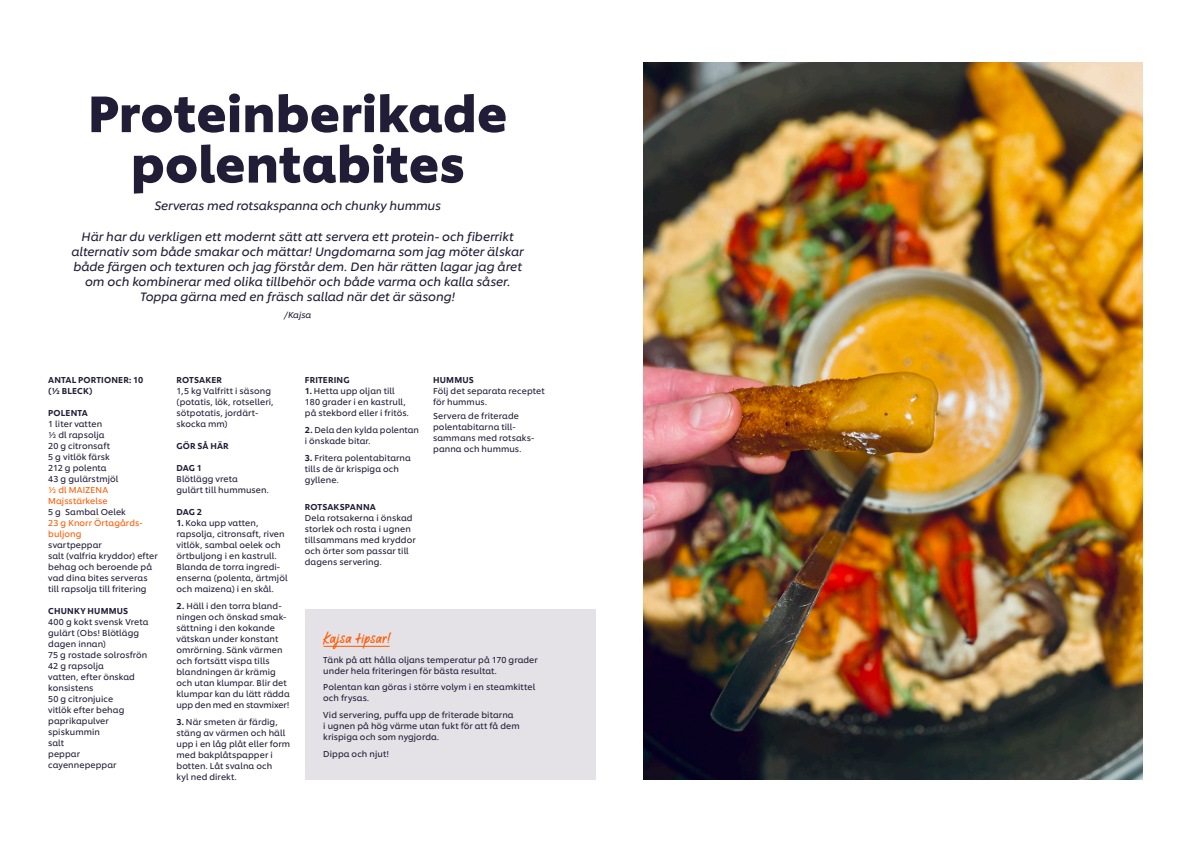
<style>
.page{position:relative;width:1191px;height:842px;background:#fff}
.page>*{position:absolute;margin:0;border:0;box-sizing:border-box;transform-origin:0 0}
.t1{font:700 50.1px/50.5px "Unilever Shilling";letter-spacing:-.005em;color:#221d37;text-align:center}
.t2{font:20px "Chefs Hand";letter-spacing:.02em;color:#ff5a00}
.t3{font:italic 12px/15px "Unilever Shilling";letter-spacing:-.005em;color:#221d37;text-align:center}
.t4{font:8.5px/11px "Unilever Shilling";letter-spacing:.01em;color:#221d37}
.t5{font:500 8.5px/11px "Unilever Shilling";letter-spacing:.015em;color:#221d37}
.t6{font:8.5px/11px "Unilever Shilling";letter-spacing:.01em;color:#ff5a00}
.t7{font:italic 8.5px "Unilever Shilling";letter-spacing:-.005em;color:#221d37}
.s1{font-weight:500}
</style>
<div class="page">
<img style="left:643px;top:62px;width:499px;height:718px">
<div style="left:305px;top:609px;width:290px;height:171px;background:#e4e1e7"></div>
<hr style="left:324px;top:646px;width:65px;height:1px;background:#ff5a00">
<p class="t1" style="left:88px;top:84px;width:421px">Proteinberikade polentabites</p>
<p class="t3" style="left:154px;top:197px;width:288px">Serveras med rotsakspanna och chunky hummus</p>
<p class="t3" style="left:72px;top:228px;width:454px">Här har du verkligen ett modernt sätt att servera ett protein- och fiberrikt alternativ som både smakar och mättar! Ungdomarna som jag möter älskar både färgen och texturen och jag förstår dem. Den här rätten lagar jag året om och kombinerar med olika tillbehör och både varma och kalla såser.<br>Toppa gärna med en fräsch sallad när det är säsong!</p>
<p class="t7" style="left:284px;top:309px;width:28px">/Kajsa</p>
<p class="t5" style="left:48px;top:374px;width:97px">ANTAL PORTIONER: 10 (½ BLECK)</p>
<p class="t5" style="left:48px;top:407px;width:41px">POLENTA</p>
<p class="t4" style="left:48px;top:418px;width:56px">1 liter vatten</p>
<p class="t4" style="left:48px;top:429px;width:58px">½ dl rapsolja</p>
<p class="t4" style="left:48px;top:440px;width:63px">20 g citronsaft</p>
<p class="t4" style="left:48px;top:451px;width:63px">5 g vitlök färsk</p>
<p class="t4" style="left:48px;top:462px;width:60px">212 g polenta</p>
<p class="t4" style="left:48px;top:473px;width:72px">43 g gulärstmjöl</p>
<p class="t6" style="left:48px;top:484px;width:61px">½ dl MAIZENA<br>Majsstärkelse</p>
<p class="t4" style="left:48px;top:506px;width:79px">5 g Sambal Oelek</p>
<p class="t6" style="left:48px;top:517px;width:96px">23 g Knorr Örtagårds&shy;buljong</p>
<p class="t4" style="left:48px;top:539px;width:55px">svartpeppar</p>
<p class="t4" style="left:48px;top:550px;width:111px">salt (valfria kryddor) efter behag och beroende på vad dina bites serveras till rapsolja till fritering</p>
<p class="t5" style="left:48px;top:605px;width:82px">CHUNKY HUMMUS</p>
<p class="t4" style="left:48px;top:616px;width:102px">400 g kokt svensk Vreta gulärt (Obs! Blötlägg dagen innan)</p>
<p class="t4" style="left:48px;top:649px;width:101px">75 g rostade solrosfrön</p>
<p class="t4" style="left:48px;top:660px;width:57px">42 g rapsolja</p>
<p class="t4" style="left:48px;top:671px;width:88px">vatten, efter önskad konsistens</p>
<p class="t4" style="left:48px;top:693px;width:67px">50 g citronjuice</p>
<p class="t4" style="left:48px;top:704px;width:78px">vitlök efter behag</p>
<p class="t4" style="left:48px;top:715px;width:62px">paprikapulver</p>
<p class="t4" style="left:48px;top:726px;width:53px">spiskummin</p>
<p class="t4" style="left:48px;top:737px;width:17px">salt</p>
<p class="t4" style="left:48px;top:748px;width:33px">peppar</p>
<p class="t4" style="left:48px;top:759px;width:70px">cayennepeppar</p>
<p class="t5" style="left:176px;top:374px;width:47px">ROTSAKER</p>
<p class="t4" style="left:176px;top:385px;width:99px">1,5 kg Valfritt i säsong (potatis, lök, rotselleri, sötpotatis, jordärt&shy;skocka mm)</p>
<p class="t5" style="left:176px;top:440px;width:54px">GÖR SÅ HÄR</p>
<p class="t4" style="left:176px;top:462px;width:94px"><span class="s1">DAG 1<br></span>Blötlägg vreta<br>gulärt till hummusen.</p>
<p class="t5" style="left:176px;top:506px;width:27px">DAG 2</p>
<p class="t4" style="left:176px;top:517px;width:112px"><span class="s1">1.</span> Koka upp vatten, rapsolja, citronsaft, riven vitlök, sambal oelek och örtbuljong i en kastrull.<br>Blanda de torra ingredi&shy;enserna (polenta, ärtmjöl och maizena) i en skål.</p>
<p class="t4" style="left:176px;top:600px;width:115px"><span class="s1">2.</span> Häll i den torra bland&shy;ningen och önskad smak&shy;sättning i den kokande vätskan under konstant omrörning. Sänk värmen och fortsätt vispa tills blandningen är krämig och utan klumpar. Blir det klumpar kan du lätt rädda upp den med en stavmixer!</p>
<p class="t4" style="left:176px;top:715px;width:115px"><span class="s1">3.</span> När smeten är färdig, stäng av värmen och häll upp i en låg plåt eller form med bakplåtspapper i botten. Låt svalna och<br>kyl ned direkt.</p>
<p class="t5" style="left:305px;top:374px;width:46px">FRITERING</p>
<p class="t4" style="left:305px;top:385px;width:105px"><span class="s1">1.</span> Hetta upp oljan till<br>180 grader i en kastrull, på stekbord eller i fritös.</p>
<p class="t4" style="left:305px;top:424px;width:116px"><span class="s1">2.</span> Dela den kylda polentan i önskade bitar.</p>
<p class="t4" style="left:305px;top:451px;width:108px"><span class="s1">3.</span> Fritera polentabitarna tills de är krispiga och gyllene.</p>
<p class="t4" style="left:305px;top:501px;width:112px"><span class="s1">ROTSAKSPANNA<br></span>Dela rotsakerna i önskad storlek och rosta i ugnen tillsammans med kryddor och örter som passar till dagens servering.</p>
<p class="t5" style="left:433px;top:374px;width:42px">HUMMUS</p>
<p class="t4" style="left:433px;top:385px;width:113px">Följ det separata receptet för hummus.</p>
<p class="t4" style="left:433px;top:410px;width:103px">Servera de friterade polentabitarna till&shy;sammans med rotsaks&shy;panna och hummus.</p>
<p class="t2" style="left:323px;top:627px;width:70px">Kajsa tipsar!</p>
<p class="t4" style="left:323px;top:653px;width:216px">Tänk på att hålla oljans temperatur på 170 grader under hela friteringen för bästa resultat.</p>
<p class="t4" style="left:323px;top:681px;width:213px">Polentan kan göras i större volym i en steamkittel och frysas.</p>
<p class="t4" style="left:323px;top:709px;width:198px">Vid servering, puffa upp de friterade bitarna<br>i ugnen på hög värme utan fukt för att få dem krispiga och som nygjorda.</p>
<p class="t4" style="left:323px;top:747px;width:67px">Dippa och njut!</p>
</div>
